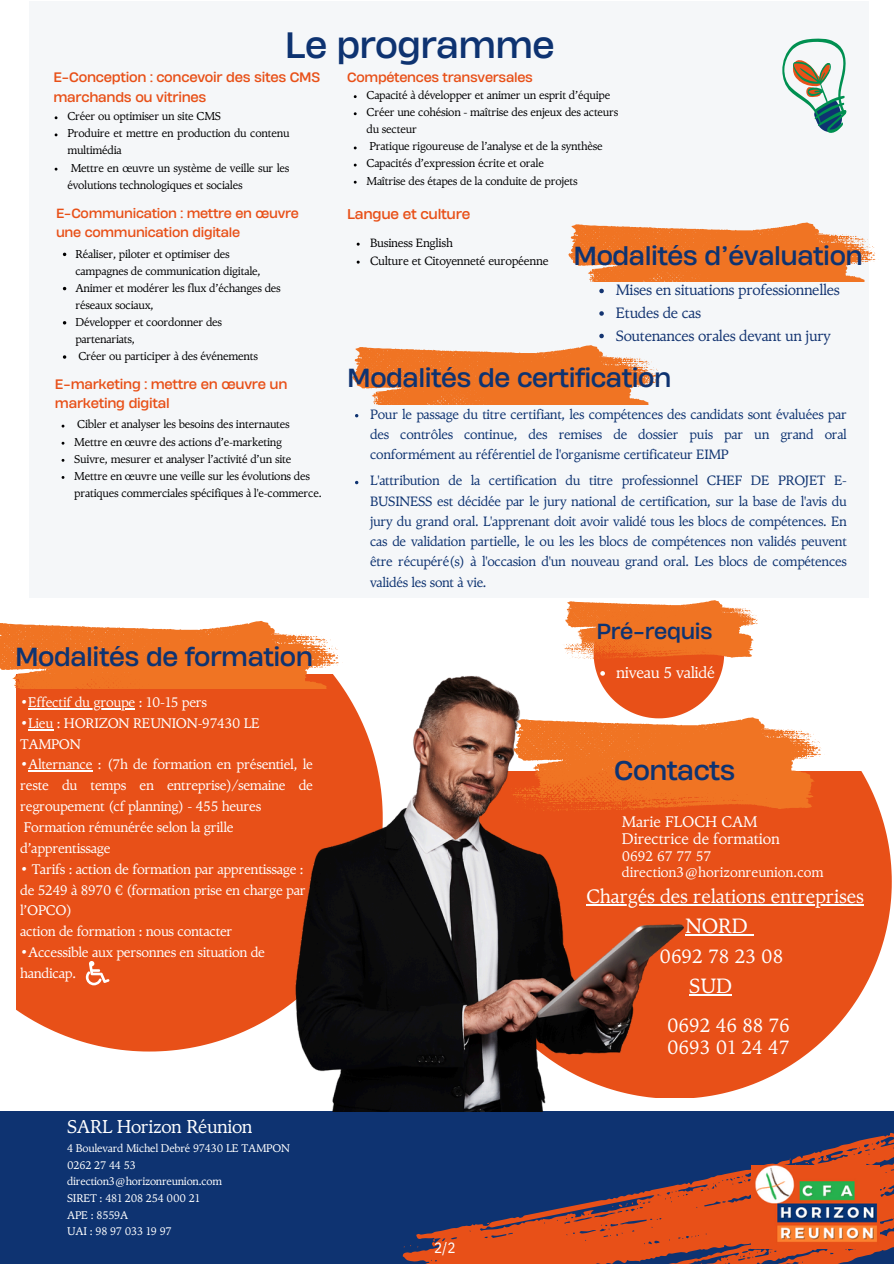
<style>
.page{position:relative;width:894px;height:1264px;background:#fff}
.page>*{position:absolute;margin:0;border:0;box-sizing:border-box;transform-origin:0 0}
.t1{font:34.5px "Heading Now 74";letter-spacing:-.02em;color:#0e3371}
.t2{font:25.5px "Heading Now 74";letter-spacing:-.02em;color:#0e3371}
.t3{font:24.6px "Heading Now 74";letter-spacing:-.02em;color:#0e3371}
.t4{font:20.7px "TY Serif";letter-spacing:-.005em;color:#fff}
.t5{font:20.55px "Heading Now 74";letter-spacing:-.02em;color:#0e3371}
.t6{font:19.35px/22.5px "TY Serif";letter-spacing:-.005em;color:#fff}
.t7{font:18.6px "TY Serif";letter-spacing:-.02em;color:#fff}
.t8{font:15.75px "TY Serif";letter-spacing:-.02em;color:#fff}
.t9{font:15.3px/17.4px "TY Serif";letter-spacing:-.005em;color:#fff}
.t10{font:15px "TY Serif";letter-spacing:-.02em;color:#133471}
.t11{font:15px "IBM Plex Sans Cond";color:#fff}
.t12{font:13.95px/20.9px "TY Serif";letter-spacing:-.02em;color:#fff}
.t13{font:13.5px/20.2px "TY Serif";letter-spacing:-.02em;color:#0e3371;text-align:justify}
.t14{font:13.35px "Heading Now 74";letter-spacing:-.02em;color:#e85018}
.t15{font:12.9px/19.4px "Heading Now 74";letter-spacing:-.02em;color:#e85018}
.t16{font:12.6px/18.8px "Heading Now 74";letter-spacing:-.02em;color:#e85018}
.t17{font:12px "TY Serif";letter-spacing:-.02em;color:#000001}
.t18{font:11.4px/17.1px "TY Serif";letter-spacing:-.02em;color:#000001}
.t19{font:11.1px "TY Serif";letter-spacing:-.02em;color:#fff}
</style>
<div class="page">
<div style="left:30px;top:1px;width:838px;height:597px;background:#f5f7f9"></div>
<svg style="left:782px;top:39px;width:64px;height:94px"></svg>
<svg style="left:813px;top:771px;width:78px;height:253px;fill:#e85018"></svg>
<hr style="left:586px;top:904px;width:277px;height:1px;background:#fff">
<div style="left:17px;top:688px;width:82px;height:358px;background:#e85018"></div>
<div style="left:0;top:1111px;width:893px;height:152px;background:#0e3371"></div>
<svg style="left:332px;top:1024px;width:561px;height:239px"></svg>
<img style="left:751px;top:1165px;width:127px;height:82px">
<svg style="left:0;top:621px;width:291px;height:67px"></svg>
<hr style="left:28px;top:708px;width:107px;height:1px;background:#fff">
<svg style="left:28px;top:729px;width:25px;height:1px"></svg>
<hr style="left:28px;top:770px;width:64px;height:1px;background:#fff">
<svg style="left:568px;top:222px;width:308px;height:60px"></svg>
<svg style="left:565px;top:600px;width:259px;height:211px"></svg>
<svg style="left:86px;top:961px;width:13px;height:24px"></svg>
<svg style="left:352px;top:345px;width:308px;height:59px"></svg>
<img style="left:99px;top:634px;width:714px;height:477px">
<hr style="left:685px;top:934px;width:62px;height:1px;background:#fff">
<hr style="left:689px;top:994px;width:43px;height:1px;background:#fff">
<svg style="left:599px;top:289px;width:4px;height:4px"></svg>
<svg style="left:599px;top:311px;width:4px;height:5px"></svg>
<svg style="left:599px;top:334px;width:4px;height:4px"></svg>
<svg style="left:63px;top:355px;width:3px;height:4px"></svg>
<p class="t1" style="left:285px;top:22px;width:271px">Le programme</p>
<p class="t15" style="left:53px;top:67px;width:268px">E-Conception : concevoir des sites CMS marchands ou vitrines</p>
<p class="t18" style="left:67px;top:108px;width:155px">Créer ou optimiser un site CMS</p>
<p class="t18" style="left:67px;top:125px;width:223px">Produire et mettre en production du contenu multimédia</p>
<p class="t18" style="left:67px;top:159px;width:223px">Mettre en œuvre un système de veille sur les évolutions technologiques et sociales</p>
<p class="t16" style="left:56px;top:204px;width:244px">E-Communication : mettre en œuvre une communication digitale</p>
<p class="t18" style="left:75px;top:245px;width:187px">Réaliser, piloter et optimiser des campagnes de communication digitale,</p>
<p class="t18" style="left:75px;top:279px;width:207px">Animer et modérer les flux d’échanges des réseaux sociaux,</p>
<h2 class="t18" style="left:75px;top:314px;width:148px">Développer et coordonner des partenariats,</h2>
<p class="t18" style="left:78px;top:348px;width:181px">Créer ou participer à des événements</p>
<p class="t15" style="left:55px;top:374px;width:234px">E-marketing : mettre en œuvre un marketing digital</p>
<p class="t18" style="left:77px;top:416px;width:214px">Cibler et analyser les besoins des internautes</p>
<h2 class="t18" style="left:74px;top:433px;width:209px">Mettre en œuvre des actions d’e-marketing</h2>
<p class="t18" style="left:74px;top:450px;width:218px">Suivre, mesurer et analyser l’activité d’un site</p>
<h4 class="t18" style="left:74px;top:467px;width:249px">Mettre en œuvre une veille sur les évolutions des pratiques commerciales spécifiques à l'e-commerce.</h4>
<h2 class="t3" style="left:15px;top:640px;width:299px">Modalités de formation</h2>
<p class="t12" style="left:20px;top:691px;width:188px">•Effectif du groupe : 10-15 pers</p>
<p class="t12" style="left:20px;top:712px;width:241px">•Lieu : HORIZON REUNION-97430 LE<br>TAMPON</p>
<p class="t12" style="left:20px;top:754px;width:294px">•Alternance : (7h de formation en présentiel, le reste du temps en entreprise)/semaine de regroupement (cf planning) - 455 heures Formation rémunérée selon la grille d’apprentissage</p>
<p class="t12" style="left:20px;top:858px;width:287px">• Tarifs : action de formation par apprentissage : de 5249 à 8970 € (formation prise en charge par l’OPCO)<br>action de formation : nous contacter</p>
<p class="t12" style="left:20px;top:941px;width:246px">•Accessible aux personnes en situation de handicap.</p>
<h1 class="t6" style="left:142px;top:694px;width:70px">niveau 5</h1>
<h4 class="t7" style="left:67px;top:1115px;width:187px">SARL Horizon Réunion</h4>
<h3 class="t19" style="left:67px;top:1141px;width:224px">4 Boulevard Michel Debré 97430 LE TAMPON</h3>
<h4 class="t19" style="left:67px;top:1158px;width:70px">0262 27 44 53</h4>
<p class="t19" style="left:67px;top:1174px;width:156px">direction3@horizonreunion.com</p>
<h6 class="t19" style="left:67px;top:1191px;width:134px">SIRET : 481 208 254 000 21</h6>
<p class="t19" style="left:67px;top:1208px;width:63px">APE : 8559A</p>
<p class="t19" style="left:67px;top:1224px;width:106px">UAI : 98 97 033 19 97</p>
<p class="t16" style="left:347px;top:68px;width:187px">Compétences transversales</p>
<p class="t18" style="left:366px;top:86px;width:245px">Capacité à développer et animer un esprit d’équipe</p>
<p class="t18" style="left:366px;top:104px;width:253px">Créer une cohésion - maîtrise des enjeux des acteurs du secteur</p>
<h2 class="t18" style="left:369px;top:138px;width:235px">Pratique rigoureuse de l’analyse et de la synthèse</h2>
<p class="t18" style="left:366px;top:155px;width:179px">Capacités d’expression écrite et orale</p>
<h3 class="t18" style="left:366px;top:172px;width:212px">Maîtrise des étapes de la conduite de projets</h3>
<p class="t14" style="left:347px;top:205px;width:125px">Langue et culture</p>
<p class="t17" style="left:370px;top:235px;width:84px">Business English</p>
<p class="t17" style="left:370px;top:253px;width:180px">Culture et Citoyenneté européenne</p>
<p class="t3" style="left:573px;top:239px;width:291px">Modalités d’évaluation</p>
<p class="t10" style="left:615px;top:281px;width:225px">Mises en situations professionnelles</p>
<p class="t10" style="left:615px;top:304px;width:87px">Etudes de cas</p>
<p class="t10" style="left:615px;top:326px;width:216px">Soutenances orales devant un jury</p>
<p class="t3" style="left:347px;top:361px;width:326px">Modalités de certification</p>
<h6 class="t13" style="left:370px;top:403px;width:478px">Pour le passage du titre certifiant, les compétences des candidats sont évaluées par des contrôles continue, des remises de dossier puis par un grand oral conformément au référentiel de l'organisme certificateur EIMP</h6>
<h4 class="t13" style="left:370px;top:470px;width:478px">L'attribution de la certification du titre professionnel CHEF DE PROJET E-BUSINESS est décidée par le jury national de certification, sur la base de l'avis du jury du grand oral. L'apprenant doit avoir validé tous les blocs de compétences. En cas de validation partielle, le ou les les blocs de compétences non validés peuvent être récupéré(s) à l'occasion d'un nouveau grand oral. Les blocs de compétences validés les sont à vie.</h4>
<p class="t5" style="left:596px;top:618px;width:117px">Pré-requis</p>
<p class="t8" style="left:616px;top:663px;width:100px">niveau 5 validé</p>
<p class="t2" style="left:614px;top:753px;width:122px">Contacts</p>
<p class="t9" style="left:621px;top:813px;width:159px">Marie FLOCH CAM<br>Directrice de formation</p>
<p class="t12" style="left:621px;top:847px;width:203px;line-height:16.4px">0692 67 77 57 direction3@horizonreunion.com</p>
<p class="t6" style="left:586px;top:885px;width:279px">Chargés des relations entreprises</p>
<p class="t4" style="left:685px;top:913px;width:64px">NORD</p>
<p class="t6" style="left:659px;top:944px;width:125px">0692 78 23 08</p>
<p class="t11" style="left:434px;top:1237px;width:23px">2/2</p>
<p class="t4" style="left:689px;top:973px;width:44px">SUD</p>
<p class="t6" style="left:666px;top:1013px;width:124px">0692 46 88 76<br>0693 01 24 47</p>
</div>
